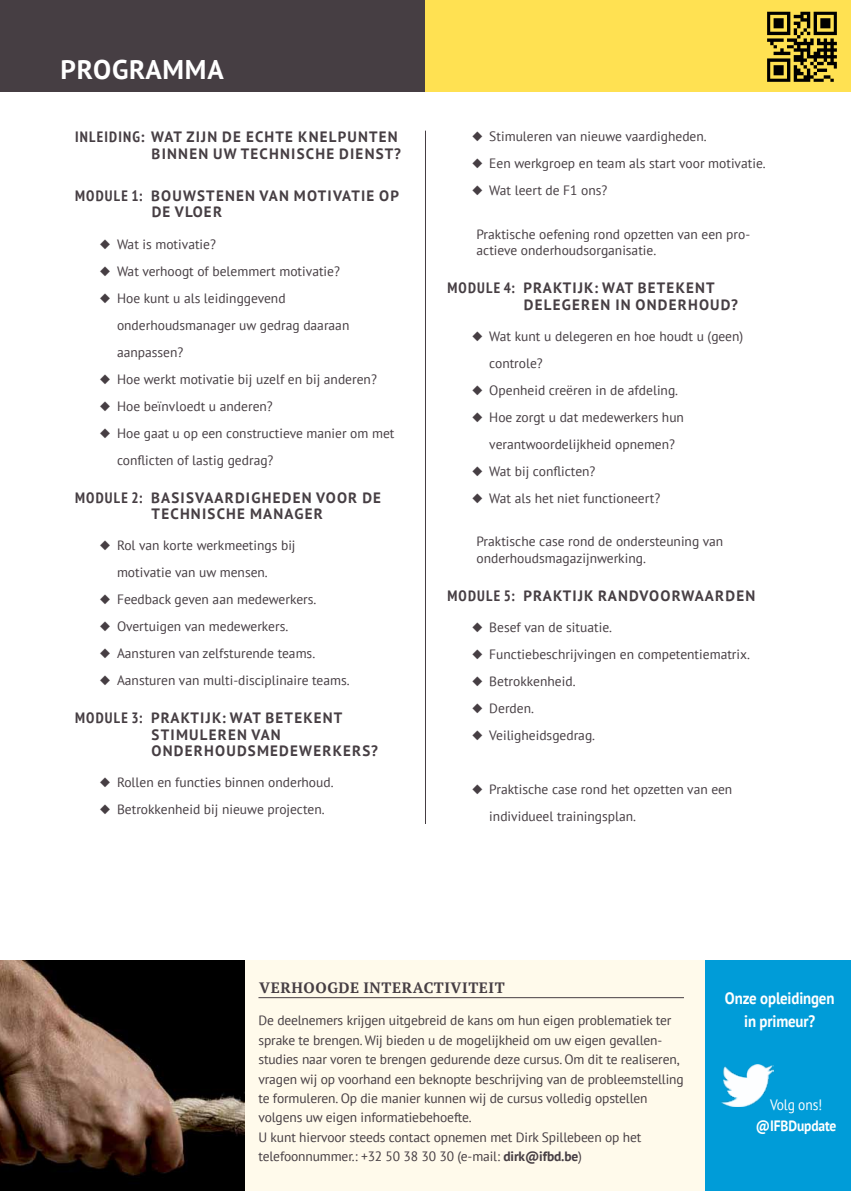
<style>
.page{position:relative;width:851px;height:1191px;background:#fff}
.page>*{position:absolute;margin:0;border:0;box-sizing:border-box;transform-origin:0 0}
.t1{font:700 27px "PT Sans";letter-spacing:.03em;color:#fff}
.t2{font:700 16.5px/22.5px "PT Sans";color:#fff;text-align:center;scale:.9 1}
.t3{font:700 15px/16.5px "PT Sans";letter-spacing:.08em;color:#463e43}
.t4{font:700 15px "PT Serif";color:#463e43}
.t5{font:700 15px "PT Sans";color:#fff;scale:.9 1}
.t6{font:15px "PT Sans";letter-spacing:-.01em;color:#fff;scale:.9 1}
.t7{font:13.5px/27px "PT Sans";color:#463e43}
.s1{font-stretch:condensed}
.s2{font-weight:700}
</style>
<div class="page">
<div style="left:237px;top:960px;width:468px;height:231px;background:#fffaeb"></div>
<hr style="left:258px;top:997px;width:426px;height:1px;background:#463e43">
<div style="left:0;top:0;width:425px;height:91px;background:#463e43"></div>
<div style="left:425px;top:0;width:425px;height:91px;background:#ffe152"></div>
<div style="left:705px;top:960px;width:145px;height:231px;background:#009cd8"></div>
<img style="left:721px;top:1064px;width:52px;height:42px">
<img style="left:751px;top:11px;width:99px;height:81px">
<img style="left:0;top:960px;width:244px;height:231px">
<hr style="left:425px;top:131px;width:1px;height:693px;background:#463e43">
<h1 class="t1" style="left:61px;top:51px;width:164px">PROGRAMMA</h1>
<p class="t3" style="left:75px;top:129px;width:327px;text-align:right"><span class="s1">INLEIDING</span>: WAT ZIJN DE ECHTE KNELPUNTEN<br>BINNEN UW TECHNISCHE DIENST?</p>
<p class="t3" style="left:152px;top:187px;width:238px;text-indent:-77px"><span class="s1">MODULE 1:</span> BOUWSTENEN VAN MOTIVATIE OP<br>DE VLOER</p>
<p class="t7" style="left:100px;top:230px;width:117px">◆ Wat is motivatie?</p>
<p class="t7" style="left:100px;top:257px;width:241px">◆ Wat verhoogt of belemmert motivatie?</p>
<p class="t7" style="left:117px;top:284px;width:234px;text-indent:-17px">◆ Hoe kunt u als leidinggevend onderhoudsmanager uw gedrag daaraan aanpassen?</p>
<p class="t7" style="left:100px;top:365px;width:278px">◆ Hoe werkt motivatie bij uzelf en bij anderen?</p>
<p class="t7" style="left:100px;top:392px;width:174px">◆ Hoe beïnvloedt u anderen?</p>
<p class="t7" style="left:117px;top:419px;width:279px;text-indent:-17px">◆ Hoe gaat u op een constructieve manier om met conflicten of lastig gedrag?</p>
<p class="t3" style="left:152px;top:489px;width:231px;text-indent:-77px"><span class="s1">MODULE 2:</span> BASISVAARDIGHEDEN VOOR DE<br>TECHNISCHE MANAGER</p>
<p class="t7" style="left:117px;top:532px;width:180px;text-indent:-17px">◆ Rol van korte werkmeetings bij motivatie van uw mensen.</p>
<p class="t7" style="left:100px;top:586px;width:218px">◆ Feedback geven aan medewerkers.</p>
<p class="t7" style="left:100px;top:613px;width:190px">◆ Overtuigen van medewerkers.</p>
<p class="t7" style="left:100px;top:640px;width:217px">◆ Aansturen van zelfsturende teams.</p>
<p class="t7" style="left:100px;top:667px;width:251px">◆ Aansturen van multi-disciplinaire teams.</p>
<p class="t3" style="left:152px;top:709px;width:228px;text-indent:-77px"><span class="s1">MODULE 3:</span> PRAKTIJK: WAT BETEKENT<br>STIMULEREN VAN<br>ONDERHOUDSMEDEWERKERS?</p>
<p class="t7" style="left:100px;top:769px;width:235px">◆ Rollen en functies binnen onderhoud.</p>
<p class="t7" style="left:100px;top:796px;width:226px">◆ Betrokkenheid bij nieuwe projecten.</p>
<p class="t7" style="left:472px;top:123px;width:236px">◆ Stimuleren van nieuwe vaardigheden.</p>
<p class="t7" style="left:472px;top:150px;width:295px">◆ Een werkgroep en team als start voor motivatie.</p>
<p class="t7" style="left:472px;top:177px;width:137px">◆ Wat leert de F1 ons?</p>
<p class="t7" style="left:476px;top:225px;width:275px;line-height:16.5px">Praktische oefening rond opzetten van een pro&shy;actieve onderhoudsorganisatie.</p>
<p class="t3" style="left:524px;top:279px;width:215px;text-indent:-77px"><span class="s1">MODULE 4:</span> PRAKTIJK: WAT BETEKENT<br>DELEGEREN IN ONDERHOUD?</p>
<p class="t7" style="left:489px;top:322px;width:255px;text-indent:-17px">◆ Wat kunt u delegeren en hoe houdt u (geen) controle?</p>
<p class="t7" style="left:472px;top:376px;width:207px">◆ Openheid creëren in de afdeling.</p>
<p class="t7" style="left:472px;top:403px;width:213px;text-align:center">◆ Hoe zorgt u dat medewerkers hun verantwoordelijkheid opnemen?</p>
<p class="t7" style="left:472px;top:457px;width:125px">◆ Wat bij conflicten?</p>
<p class="t7" style="left:472px;top:484px;width:189px">◆ Wat als het niet functioneert?</p>
<p class="t7" style="left:476px;top:533px;width:248px;line-height:16.5px">Praktische case rond de ondersteuning van onderhoudsmagazijnwerking.</p>
<p class="t3" style="left:447px;top:587px;width:309px"><span class="s1">MODULE 5:</span> PRAKTIJK RANDVOORWAARDEN</p>
<p class="t7" style="left:472px;top:613px;width:141px">◆ Besef van de situatie.</p>
<p class="t7" style="left:472px;top:640px;width:279px">◆ Functiebeschrijvingen en competentiematrix.</p>
<p class="t7" style="left:472px;top:667px;width:105px">◆ Betrokkenheid.</p>
<p class="t7" style="left:472px;top:694px;width:63px">◆ Derden.</p>
<p class="t7" style="left:472px;top:721px;width:124px">◆ Veiligheidsgedrag.</p>
<p class="t7" style="left:489px;top:775px;width:244px;text-indent:-17px">◆ Praktische case rond het opzetten van een individueel trainingsplan.</p>
<p class="t4" style="left:259px;top:977px;width:13px">VERHOO</p>
<p class="t4" style="left:327px;top:977px;width:47px">GDE INTERA</p>
<p class="t4" style="left:423px;top:977px;width:20px">CTIVITEIT</p>
<p class="t7" style="left:258px;top:1010px;width:426px;line-height:19.5px">De deelnemers krijgen uitgebreid de kans om hun eigen problematiek ter sprake te brengen. Wij bieden u de mogelijkheid om uw eigen gevallen&shy;studies naar voren te brengen gedurende deze cursus. Om dit te realiseren, vragen wij op voorhand een beknopte beschrijving van de probleemstelling te formuleren. Op die manier kunnen wij de cursus volledig opstellen volgens uw eigen informatiebehoefte.<br>U kunt hiervoor steeds contact opnemen met Dirk Spillebeen op het telefoonnummer.: +32 50 38 30 30 (e-mail: <span class="s2">DIRK@IFBD.BE</span>)</p>
<p class="t2" style="left:724px;top:987px;width:123px">ONZE OPLEIDINGEN<br>IN PRIMEUR?</p>
<p class="t6" style="left:770px;top:1095px;width:60px">Volg ons!</p>
<p class="t5" style="left:755px;top:1115px;width:91px">@IFBDUPDATE</p>
</div>
